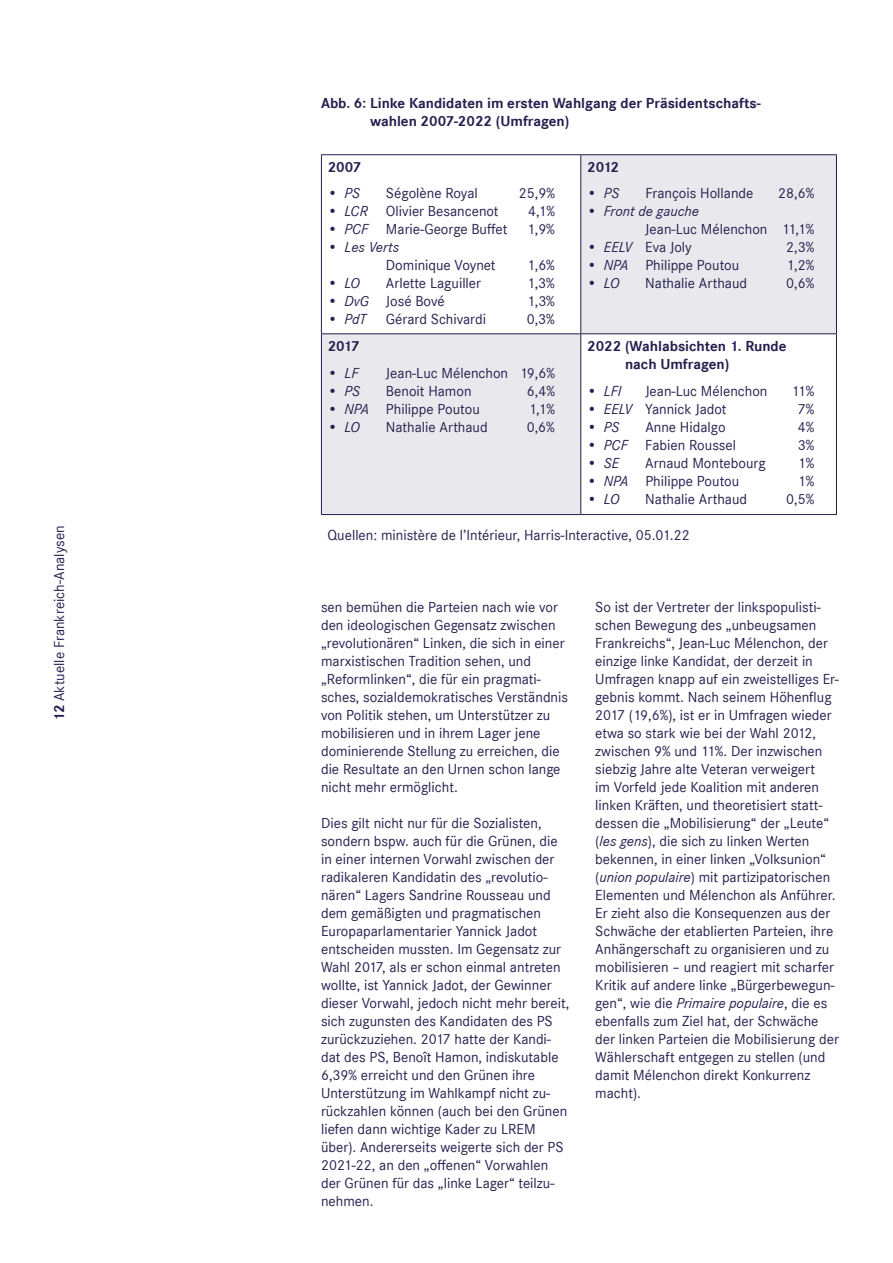
<style>
.page{position:relative;width:893px;height:1263px;background:#fff}
.page>*{position:absolute;margin:0;border:0;box-sizing:border-box;transform-origin:0 0}
.Absatzformat_2_auf_L{font:15px/18px "Corporate S";color:#251f4f}
.Tabelle-eingerückt{font:700 15px/18px "Corporate S";color:#251f4f}
.t1{font:italic 15px "Corporate S";color:#251f4f}
.s1{font-weight:700}
.s2{font-style:italic}
</style>
<div class="page">
<svg style="left:322px;top:155px;width:514px;height:359px;fill:#e9e9ed"></svg>
<hr style="left:321px;top:154px;width:260px;height:1px;background:#251f4f">
<hr style="left:321px;top:155px;width:1px;height:178px;background:#251f4f">
<hr style="left:581px;top:154px;width:256px;height:1px;background:#251f4f">
<hr style="left:580px;top:155px;width:1px;height:178px;background:#251f4f">
<hr style="left:836px;top:155px;width:1px;height:178px;background:#251f4f">
<hr style="left:321px;top:333px;width:260px;height:1px;background:#251f4f">
<hr style="left:321px;top:334px;width:1px;height:180px;background:#251f4f">
<hr style="left:581px;top:333px;width:256px;height:1px;background:#251f4f">
<hr style="left:580px;top:334px;width:1px;height:180px;background:#251f4f">
<hr style="left:836px;top:334px;width:1px;height:180px;background:#251f4f">
<hr style="left:321px;top:514px;width:260px;height:1px;background:#251f4f">
<hr style="left:581px;top:514px;width:256px;height:1px;background:#251f4f">
<p class="Absatzformat_2_auf_L" style="left:50px;top:721px;width:197px;rotate:-90deg"><span class="s1">12</span> Aktuelle Frankreich-Analysen</p>
<p class="Tabelle-eingerückt" style="left:370px;top:94px;width:392px;text-indent:-49px">Abb. 6: Linke Kandidaten im ersten Wahlgang der Präsidentschafts&shy;wahlen 2007-2022 (Umfragen)</p>
<p class="Tabelle-eingerückt" style="left:328px;top:159px;width:35px">2007</p>
<p class="t1" style="left:327px;top:185px;width:34px">• PS</p>
<p class="Absatzformat_2_auf_L" style="left:386px;top:184px;width:93px">Ségolène Royal</p>
<p class="Absatzformat_2_auf_L" style="left:519px;top:184px;width:38px">25,9%</p>
<p class="Absatzformat_2_auf_L" style="left:327px;top:202px;width:173px"><span class="s2">• LCR</span> Olivier Besancenot</p>
<p class="Absatzformat_2_auf_L" style="left:528px;top:202px;width:28px">4,1%</p>
<p class="Absatzformat_2_auf_L" style="left:327px;top:220px;width:181px"><span class="s2">• PCF</span> Marie-George Buffet</p>
<p class="Absatzformat_2_auf_L" style="left:527px;top:220px;width:29px">1,9%</p>
<p class="Absatzformat_2_auf_L" style="left:386px;top:238px;width:111px;text-indent:-58px"><span class="s2">• Les Verts<br></span>Dominique Voynet</p>
<p class="Absatzformat_2_auf_L" style="left:527px;top:256px;width:29px">1,6%</p>
<p class="t1" style="left:327px;top:275px;width:34px">• LO</p>
<p class="Absatzformat_2_auf_L" style="left:386px;top:274px;width:97px">Arlette Laguiller</p>
<p class="Absatzformat_2_auf_L" style="left:527px;top:274px;width:29px">1,3%</p>
<p class="Absatzformat_2_auf_L" style="left:327px;top:292px;width:119px"><span class="s2">• DvG</span> José Bové</p>
<p class="Absatzformat_2_auf_L" style="left:527px;top:292px;width:29px">1,3%</p>
<p class="t1" style="left:327px;top:311px;width:40px">• PdT</p>
<p class="Absatzformat_2_auf_L" style="left:386px;top:310px;width:102px">Gérard Schivardi</p>
<p class="Absatzformat_2_auf_L" style="left:527px;top:310px;width:30px">0,3%</p>
<p class="Tabelle-eingerückt" style="left:587px;top:159px;width:33px">2012</p>
<p class="t1" style="left:587px;top:185px;width:34px">• PS</p>
<p class="Absatzformat_2_auf_L" style="left:645px;top:184px;width:110px">François Hollande</p>
<p class="Absatzformat_2_auf_L" style="left:778px;top:184px;width:38px">28,6%</p>
<p class="Absatzformat_2_auf_L" style="left:645px;top:202px;width:170px;text-indent:-58px"><span class="s2">• Front de gauche<br></span>Jean-Luc Mélenchon 11,1%</p>
<p class="Absatzformat_2_auf_L" style="left:587px;top:238px;width:106px"><span class="s2">• EELV</span> Eva Joly</p>
<p class="Absatzformat_2_auf_L" style="left:786px;top:238px;width:30px">2,3%</p>
<p class="Absatzformat_2_auf_L" style="left:587px;top:256px;width:154px"><span class="s2">• NPA</span> Philippe Poutou</p>
<p class="Absatzformat_2_auf_L" style="left:787px;top:256px;width:29px">1,2%</p>
<p class="t1" style="left:587px;top:275px;width:34px">• LO</p>
<p class="Absatzformat_2_auf_L" style="left:645px;top:274px;width:103px">Nathalie Arthaud</p>
<p class="Absatzformat_2_auf_L" style="left:786px;top:274px;width:30px">0,6%</p>
<p class="Tabelle-eingerückt" style="left:625px;top:338px;width:163px;text-indent:-38px">2022 (Wahlabsichten 1. Runde nach Umfragen)</p>
<p class="t1" style="left:587px;top:383px;width:36px">• LFI</p>
<p class="Absatzformat_2_auf_L" style="left:645px;top:382px;width:124px">Jean-Luc Mélenchon</p>
<p class="Absatzformat_2_auf_L" style="left:791px;top:382px;width:24px">11%</p>
<p class="Absatzformat_2_auf_L" style="left:587px;top:400px;width:141px"><span class="s2">• EELV</span> Yannick Jadot</p>
<p class="Absatzformat_2_auf_L" style="left:798px;top:400px;width:18px">7%</p>
<p class="t1" style="left:587px;top:419px;width:34px">• PS</p>
<p class="Absatzformat_2_auf_L" style="left:645px;top:418px;width:82px">Anne Hidalgo</p>
<p class="Absatzformat_2_auf_L" style="left:798px;top:418px;width:18px">4%</p>
<p class="Absatzformat_2_auf_L" style="left:587px;top:436px;width:151px"><span class="s2">• PCF</span> Fabien Roussel</p>
<p class="Absatzformat_2_auf_L" style="left:798px;top:436px;width:18px">3%</p>
<p class="t1" style="left:587px;top:455px;width:34px">• SE</p>
<p class="Absatzformat_2_auf_L" style="left:645px;top:454px;width:122px">Arnaud Montebourg</p>
<p class="Absatzformat_2_auf_L" style="left:798px;top:454px;width:18px">1%</p>
<p class="Absatzformat_2_auf_L" style="left:587px;top:472px;width:154px"><span class="s2">• NPA</span> Philippe Poutou</p>
<p class="Absatzformat_2_auf_L" style="left:798px;top:472px;width:18px">1%</p>
<p class="t1" style="left:587px;top:491px;width:34px">• LO</p>
<p class="Absatzformat_2_auf_L" style="left:645px;top:490px;width:103px">Nathalie Arthaud</p>
<p class="Absatzformat_2_auf_L" style="left:786px;top:490px;width:30px">0,5%</p>
<p class="Absatzformat_2_auf_L" style="left:327px;top:526px;width:364px">Quellen: ministère de l’Intérieur, Harris-Interactive, 05.01.22</p>
<p class="Tabelle-eingerückt" style="left:328px;top:338px;width:33px">2017</p>
<p class="t1" style="left:327px;top:365px;width:33px">• LF</p>
<p class="Absatzformat_2_auf_L" style="left:386px;top:364px;width:170px">Jean-Luc Mélenchon 19,6%</p>
<p class="t1" style="left:327px;top:383px;width:34px">• PS</p>
<p class="Absatzformat_2_auf_L" style="left:386px;top:382px;width:87px">Benoit Hamon</p>
<p class="Absatzformat_2_auf_L" style="left:527px;top:382px;width:30px">6,4%</p>
<p class="Absatzformat_2_auf_L" style="left:327px;top:400px;width:154px"><span class="s2">• NPA</span> Philippe Poutou</p>
<p class="Absatzformat_2_auf_L" style="left:529px;top:400px;width:28px">1,1%</p>
<p class="t1" style="left:327px;top:419px;width:34px">• LO</p>
<p class="Absatzformat_2_auf_L" style="left:386px;top:418px;width:103px">Nathalie Arthaud</p>
<p class="Absatzformat_2_auf_L" style="left:527px;top:418px;width:30px">0,6%</p>
<p class="Absatzformat_2_auf_L" style="left:321px;top:598px;width:248px">sen bemühen die Parteien nach wie vor den ideologischen Gegensatz zwischen „revolutionären“ Linken, die sich in einer marxistischen Tradition sehen, und „Reformlinken“, die für ein pragmati&shy;sches, sozialdemokratisches Verständnis von Politik stehen, um Unterstützer zu mobilisieren und in ihrem Lager jene dominierende Stellung zu erreichen, die die Resultate an den Urnen schon lange nicht mehr ermöglicht.</p>
<p class="Absatzformat_2_auf_L" style="left:321px;top:814px;width:250px">Dies gilt nicht nur für die Sozialisten, sondern bspw. auch für die Grünen, die in einer internen Vorwahl zwischen der radikaleren Kandidatin des „revolutio&shy;nären“ Lagers Sandrine Rousseau und dem gemäßigten und pragmatischen Europaparlamentarier Yannick Jadot entscheiden mussten. Im Gegensatz zur Wahl 2017, als er schon einmal antreten wollte, ist Yannick Jadot, der Gewinner dieser Vorwahl, jedoch nicht mehr bereit, sich zugunsten des Kandidaten des PS zurückzuziehen. 2017 hatte der Kandi&shy;dat des PS, Benoît Hamon, indiskutable 6,39% erreicht und den Grünen ihre Unterstützung im Wahlkampf nicht zu&shy;rückzahlen können (auch bei den Grünen liefen dann wichtige Kader zu LREM über). Andererseits weigerte sich der PS 2021-22, an den „offenen“ Vorwahlen der Grünen für das „linke Lager“ teilzu&shy;nehmen.</p>
<p class="Absatzformat_2_auf_L" style="left:595px;top:598px;width:245px">So ist der Vertreter der linkspopulisti&shy;schen Bewegung des „unbeugsamen Frankreichs“, Jean-Luc Mélenchon, der einzige linke Kandidat, der derzeit in Umfragen knapp auf ein zweistelliges Er&shy;gebnis kommt. Nach seinem Höhenflug 2017 (19,6%), ist er in Umfragen wieder etwa so stark wie bei der Wahl 2012, zwischen 9% und 11%. Der inzwischen siebzig Jahre alte Veteran verweigert<br>im Vorfeld jede Koalition mit anderen linken Kräften, und theoretisiert statt&shy;dessen die „Mobilisierung“ der „Leute“ (<span class="s2">les gens</span>), die sich zu linken Werten bekennen, in einer linken „Volksunion“ (<span class="s2">union populaire</span>) mit partizipatorischen Elementen und Mélenchon als Anführer.<br>Er zieht also die Konsequenzen aus der Schwäche der etablierten Parteien, ihre Anhängerschaft zu organisieren und zu mobilisieren – und reagiert mit scharfer Kritik auf andere linke „Bürgerbewegun&shy;gen“, wie die <span class="s2">Primaire populaire</span>, die es ebenfalls zum Ziel hat, der Schwäche der linken Parteien die Mobilisierung der Wählerschaft entgegen zu stellen (und damit Mélenchon direkt Konkurrenz macht).</p>
</div>
